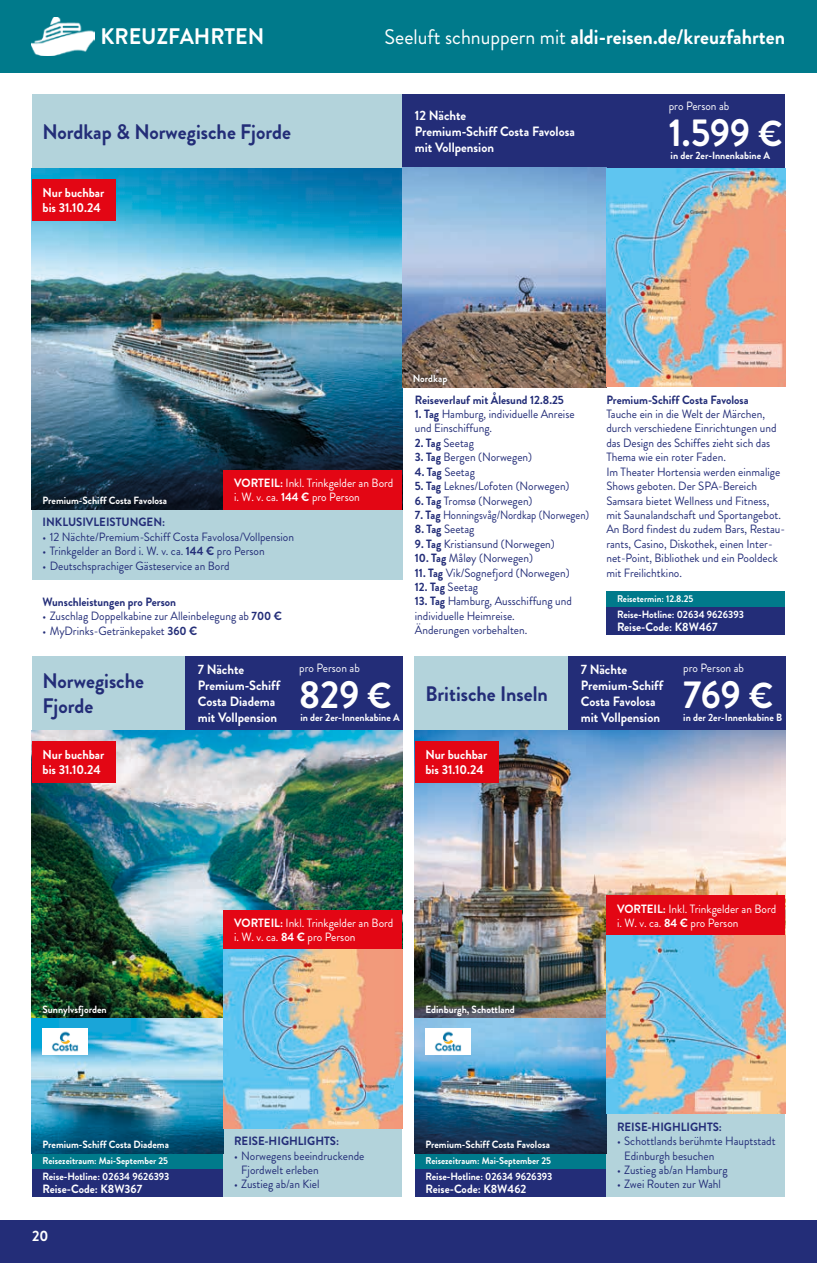
<style>
.page{position:relative;width:817px;height:1263px;background:#fff}
.page>*{position:absolute;margin:0;border:0;box-sizing:border-box;transform-origin:0 0}
.t1{font:700 39px "Brandon Grotesque";color:#fff;scale:.95 1}
.t2{font:700 22.5px "Brandon Grotesque";color:#fff;scale:.95 1}
.t3{font:700 21px/25.2px "Brandon Grotesque";color:#232d78;scale:.95 1}
.t4{font:700 21px "Brandon Grotesque";color:#fff;scale:.95 1}
.t5{font:700 15px "Brandon Grotesque";color:#fff;scale:.95 1}
.t6{font:700 13.5px/16.2px "Brandon Grotesque";color:#fff;scale:.95 1}
.t7{font:700 12.9px/14.4px "Brandon Grotesque";color:#fff;scale:.95 1}
.t8{font:12px/14.4px "Brandon Grotesque";color:#232d78;scale:.95 1}
.t9{font:12px/14.1px "Brandon Grotesque";color:#fff;scale:.95 1}
.t10{font:700 12px "Brandon Grotesque";color:#232d78;scale:.95 1}
.t11{font:700 12px "Brandon Grotesque";color:#fff;scale:.95 1}
.t12{font:12px "Brandon Grotesque";color:#232d78;scale:.89 1}
.t13{font:700 10.5px "Brandon Grotesque";color:#fff;scale:.95 1}
.t14{font:700 9.75px "Brandon Grotesque";color:#fff;scale:.95 1}
.s1{font-weight:400}
.s2{font-size:36px}
.s3{font-weight:700}
.s4{font-size:11.25px}
</style>
<div class="page">
<div style="left:0;top:0;width:816px;height:72px;background:#007a8b"></div>
<div style="left:0;top:1220px;width:816px;height:43px;background:#232d78"></div>
<div style="left:32px;top:94px;width:370px;height:74px;background:#b3d3db"></div>
<div style="left:402px;top:94px;width:382px;height:74px;background:#232d78"></div>
<div style="left:32px;top:509px;width:370px;height:71px;background:#b3d3db"></div>
<div style="left:606px;top:591px;width:178px;height:16px;background:#007a8b"></div>
<div style="left:606px;top:607px;width:178px;height:27px;background:#232d78"></div>
<div style="left:32px;top:656px;width:153px;height:74px;background:#b3d3db"></div>
<div style="left:185px;top:656px;width:217px;height:74px;background:#232d78"></div>
<div style="left:32px;top:1153px;width:191px;height:16px;background:#007a8b"></div>
<div style="left:32px;top:1169px;width:191px;height:27px;background:#232d78"></div>
<div style="left:223px;top:1128px;width:179px;height:68px;background:#b3d3db"></div>
<div style="left:415px;top:656px;width:153px;height:74px;background:#b3d3db"></div>
<div style="left:568px;top:656px;width:216px;height:74px;background:#232d78"></div>
<div style="left:415px;top:1153px;width:191px;height:16px;background:#007a8b"></div>
<div style="left:415px;top:1169px;width:191px;height:27px;background:#232d78"></div>
<div style="left:606px;top:1114px;width:178px;height:82px;background:#b3d3db"></div>
<img style="left:32px;top:17px;width:62px;height:38px">
<img style="left:32px;top:168px;width:370px;height:341px">
<div style="left:32px;top:179px;width:83px;height:42px;background:#e30614"></div>
<div style="left:223px;top:470px;width:179px;height:39px;background:#e30614"></div>
<img style="left:402px;top:168px;width:382px;height:219px">
<div style="left:406px;top:368px;width:48px;height:24px;background:#1d1d1b;opacity:.35"></div>
<img style="left:32px;top:730px;width:370px;height:288px">
<div style="left:32px;top:741px;width:83px;height:42px;background:#e30614"></div>
<img style="left:32px;top:1018px;width:191px;height:135px">
<img style="left:43px;top:1029px;width:45px;height:25px">
<div style="left:223px;top:910px;width:179px;height:40px;background:#e30614"></div>
<img style="left:223px;top:950px;width:179px;height:178px">
<img style="left:415px;top:730px;width:369px;height:288px">
<div style="left:415px;top:741px;width:83px;height:42px;background:#e30614"></div>
<img style="left:415px;top:1018px;width:191px;height:135px">
<img style="left:425px;top:1029px;width:46px;height:25px">
<div style="left:606px;top:895px;width:178px;height:40px;background:#e30614"></div>
<img style="left:606px;top:935px;width:178px;height:179px">
<h2 class="t2" style="left:100px;top:21px;width:174px">KREUZFAHRTEN</h2>
<h3 class="t3" style="left:43px;top:119px;width:263px">Nordkap &amp; Norwegische Fjorde</h3>
<p class="t7" style="left:43px;top:186px;width:67px">Nur buchbar bis 31.10.24</p>
<h3 class="t4" style="left:384px;top:23px;width:423px"><span class="s1">Seeluft schnuppern mit</span> aldi-reisen.de/ kreuzfahrten</h3>
<p class="t6" style="left:415px;top:107px;width:170px">12 Nächte<br>Premium-Schiff Costa Favolosa mit Vollpension</p>
<p class="t13" style="left:412px;top:371px;width:38px">Nordkap</p>
<p class="t9" style="left:668px;top:99px;width:65px">pro Person ab</p>
<h1 class="t1" style="left:668px;top:105px;width:121px">1.599 <span class="s2">€</span></h1>
<p class="t13" style="left:670px;top:148px;width:106px">in der 2er-Innenkabine A</p>
<p class="t13" style="left:43px;top:493px;width:132px">Premium-Schiff Costa Favolosa</p>
<p class="t9" style="left:234px;top:476px;width:169px"><span class="s3">VORTEIL:</span> Inkl. Trinkgelder an Bord i. W. v. ca. <span class="s3">144 €</span> pro Person</p>
<p class="t10" style="left:43px;top:514px;width:130px">INKLUSIVLEISTUNGEN:</p>
<p class="t8" style="left:43px;top:530px;width:266px"><span class="s4">•</span> 12 Nächte/Premium-Schiff Costa Favolosa/Vollpension</p>
<p class="t8" style="left:43px;top:544px;width:235px"><span class="s4">•</span> Trinkgelder an Bord i. W. v. ca. <span class="s3">144 €</span> pro Person</p>
<p class="t8" style="left:43px;top:558px;width:198px"><span class="s4">•</span> Deutschsprachiger Gästeservice an Bord</p>
<p class="t10" style="left:43px;top:593px;width:142px">Wunschleistungen pro Person</p>
<p class="t8" style="left:43px;top:609px;width:253px"><span class="s4">•</span> Zuschlag Doppelkabine zur Alleinbelegung ab <span class="s3">700 €</span></p>
<p class="t8" style="left:43px;top:623px;width:164px"><span class="s4">•</span> MyDrinks-Getränkepaket <span class="s3">360 €</span></p>
<h3 class="t3" style="left:43px;top:668px;width:108px">Norwegische<br>Fjorde</h3>
<p class="t6" style="left:198px;top:661px;width:88px">7 Nächte<br>Premium-Schiff<br>Costa Diadema mit Vollpension</p>
<p class="t9" style="left:299px;top:661px;width:65px">pro Person ab</p>
<h1 class="t1" style="left:299px;top:667px;width:99px">829 <span class="s2">€</span></h1>
<p class="t13" style="left:300px;top:710px;width:106px">in der 2er-Innenkabine A</p>
<p class="t7" style="left:43px;top:748px;width:67px">Nur buchbar bis 31.10.24</p>
<p class="t10" style="left:415px;top:391px;width:158px">Reiseverlauf mit Ålesund 12.8.25</p>
<p class="t8" style="left:415px;top:407px;width:170px"><span class="s3">1. Tag</span> Hamburg, individuelle Anreise und Einschiffung.</p>
<p class="t8" style="left:415px;top:436px;width:64px"><span class="s3">2. Tag</span> Seetag</p>
<p class="t8" style="left:415px;top:450px;width:125px"><span class="s3">3. Tag</span> Bergen (Norwegen)</p>
<p class="t8" style="left:415px;top:465px;width:65px"><span class="s3">4. Tag</span> Seetag</p>
<p class="t8" style="left:415px;top:479px;width:164px"><span class="s3">5. Tag</span> Leknes/Lofoten (Norwegen)</p>
<p class="t8" style="left:415px;top:493px;width:125px"><span class="s3">6. Tag</span> Tromsø (Norwegen)</p>
<p class="t12" style="left:415px;top:507px;width:197px"><span class="s3">7. Tag</span> Honningsvåg/Nordkap (Norwegen)</p>
<p class="t8" style="left:415px;top:522px;width:64px"><span class="s3">8. Tag</span> Seetag</p>
<p class="t8" style="left:415px;top:537px;width:149px"><span class="s3">9. Tag</span> Kristiansund (Norwegen)</p>
<p class="t8" style="left:415px;top:551px;width:126px"><span class="s3">10. Tag</span> Måløy (Norwegen)</p>
<p class="t8" style="left:415px;top:565px;width:164px"><span class="s3">11. Tag</span> Vik/Sognefjord (Norwegen)</p>
<p class="t10" style="left:415px;top:578px;width:68px">12. Tag <span class="s1">Seetag</span></p>
<p class="t8" style="left:415px;top:594px;width:167px"><span class="s3">13. Tag</span> Hamburg, Ausschiffung und individuelle Heimreise.<br>Änderungen vorbehalten.</p>
<p class="t10" style="left:606px;top:391px;width:151px">Premium-Schiff Costa Favolosa</p>
<p class="t8" style="left:606px;top:407px;width:189px">Tauche ein in die Welt der Märchen, durch verschiedene Einrichtungen und das Design des Schiffes zieht sich das Thema wie ein roter Faden.<br>Im Theater Hortensia werden einmalige Shows geboten. Der SPA-Bereich Samsara bietet Wellness und Fitness, mit Saunalandschaft und Sportangebot.<br>An Bord findest du zudem Bars, Restau&shy;rants, Casino, Diskothek, einen Inter&shy;net-Point, Bibliothek und ein Pooldeck mit Freilichtkino.</p>
<p class="t14" style="left:617px;top:592px;width:82px">Reisetermin: 12.8.25</p>
<p class="t13" style="left:617px;top:607px;width:135px">Reise-Hotline: 02634 9626393</p>
<p class="t11" style="left:617px;top:618px;width:107px">Reise-Code: K8W467</p>
<h3 class="t3" style="left:425px;top:681px;width:130px">Britische Inseln</h3>
<p class="t7" style="left:425px;top:748px;width:67px">Nur buchbar bis 31.10.24</p>
<p class="t6" style="left:580px;top:661px;width:88px">7 Nächte<br>Premium-Schiff<br>Costa Favolosa mit Vollpension</p>
<p class="t9" style="left:683px;top:661px;width:65px">pro Person ab</p>
<h1 class="t1" style="left:683px;top:667px;width:96px">769 <span class="s2">€</span></h1>
<p class="t13" style="left:683px;top:710px;width:106px">in der 2er-Innenkabine B</p>
<p class="t9" style="left:234px;top:916px;width:169px"><span class="s3">VORTEIL:</span> Inkl. Trinkgelder an Bord i. W. v. ca. <span class="s3">84 €</span> pro Person</p>
<p class="t9" style="left:617px;top:902px;width:169px"><span class="s3">VORTEIL:</span> Inkl. Trinkgelder an Bord i. W. v. ca. <span class="s3">84 €</span> pro Person</p>
<p class="t13" style="left:43px;top:1002px;width:69px">Sunnylvsfjorden</p>
<p class="t13" style="left:425px;top:1002px;width:95px">Edinburgh, Schottland</p>
<p class="t13" style="left:43px;top:1137px;width:135px">Premium-Schiff Costa Diadema</p>
<p class="t14" style="left:43px;top:1154px;width:134px">Reisezeitraum: Mai-September 25</p>
<p class="t13" style="left:43px;top:1169px;width:135px">Reise-Hotline: 02634 9626393</p>
<p class="t11" style="left:43px;top:1180px;width:106px">Reise-Code: K8W367</p>
<p class="t10" style="left:234px;top:1133px;width:112px">REISE-HIGHLIGHTS:</p>
<p class="t8" style="left:241px;top:1148px;width:131px;text-indent:-7px"><span class="s4">•</span> Norwegens beeindruckende<br>Fjordwelt erleben</p>
<p class="t8" style="left:234px;top:1177px;width:91px"><span class="s4">•</span> Zustieg ab/an Kiel</p>
<p class="t13" style="left:425px;top:1137px;width:132px">Premium-Schiff Costa Favolosa</p>
<p class="t14" style="left:425px;top:1154px;width:134px">Reisezeitraum: Mai-September 25</p>
<p class="t13" style="left:425px;top:1169px;width:135px">Reise-Hotline: 02634 9626393</p>
<p class="t11" style="left:425px;top:1180px;width:108px">Reise-Code: K8W462</p>
<p class="t10" style="left:617px;top:1118px;width:112px">REISE-HIGHLIGHTS:</p>
<p class="t8" style="left:624px;top:1134px;width:161px;text-indent:-7px"><span class="s4">•</span> Schottlands berühmte Hauptstadt<br>Edinburgh besuchen</p>
<p class="t8" style="left:617px;top:1163px;width:118px"><span class="s4">•</span> Zustieg ab/an Hamburg</p>
<p class="t8" style="left:617px;top:1177px;width:111px"><span class="s4">•</span> Zwei Routen zur Wahl</p>
<p class="t5" style="left:32px;top:1225px;width:19px">20</p>
</div>
